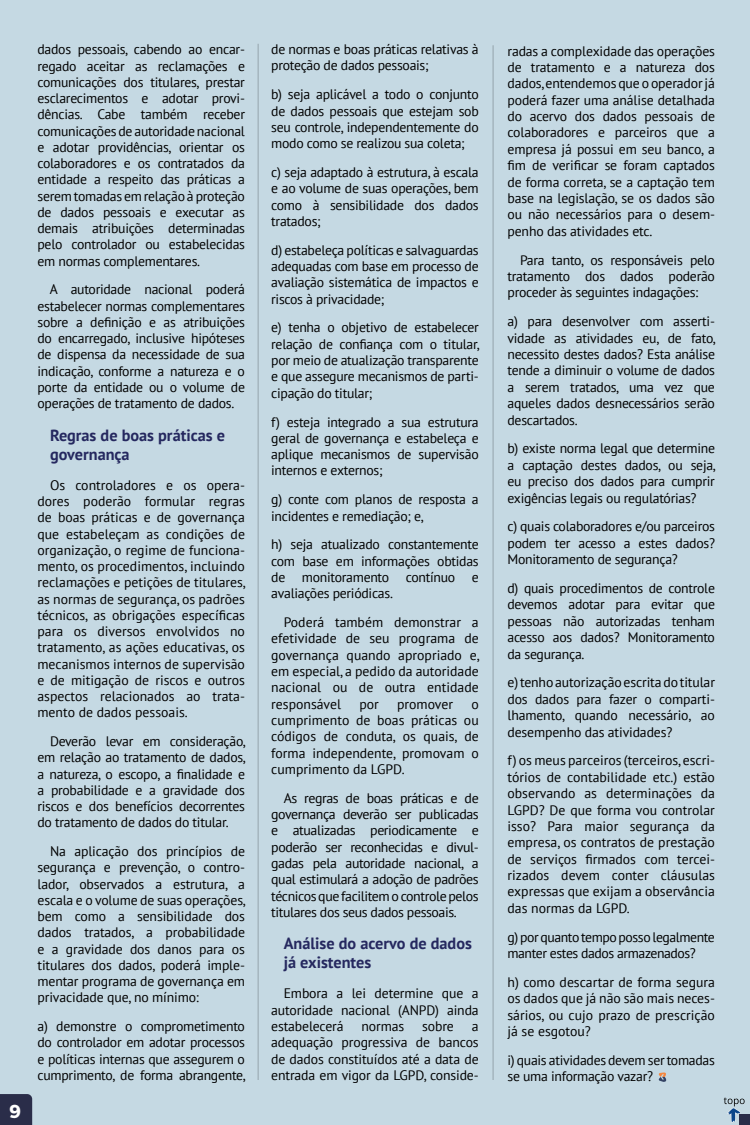
<style>
.page{position:relative;width:750px;height:1125px;background:#c5d9e3}
.page>*{position:absolute;margin:0;border:0;box-sizing:border-box;transform-origin:0 0}
.t1{font:700 18.75px "Montserrat";color:#fff}
.t2{font:700 16.25px/18.9px "PT Sans";color:#25285f}
.t3{font:13.75px/16.2px "PT Sans";letter-spacing:-.02em;color:#000;text-align:justify}
.t4{font:13.75px "PT Sans";color:#000}
</style>
<div class="page">
<hr style="left:258px;top:44px;width:1px;height:1036px;background:#000">
<hr style="left:493px;top:45px;width:1px;height:1035px;background:#000">
<svg style="left:658px;top:1072px;width:9px;height:10px"></svg>
<svg style="left:0;top:1094px;width:32px;height:31px"></svg>
<svg style="left:724px;top:1097px;width:26px;height:28px"></svg>
<div style="left:740px;top:1115px;width:10px;height:10px;background:#2a2d49"></div>
<h1 class="t1" style="left:10px;top:1096px;width:13px">9</h1>
<p class="t3" style="left:38px;top:41px;width:209px">dados pessoais, cabendo ao encar&shy;regado aceitar as reclamações e comunicações dos titulares, prestar esclarecimentos e adotar provi&shy;dências. Cabe também receber comunicações de autoridade nacional e adotar providências, orientar os colaboradores e os contratados da entidade a respeito das práticas a serem tomadas em relação à proteção de dados pessoais e executar as demais atribuições determinadas pelo controlador ou estabelecidas em normas complementares.</p>
<p class="t3" style="left:38px;top:281px;width:209px;text-indent:12px">A autoridade nacional poderá estabelecer normas complementares sobre a definição e as atribuições do encarregado, inclusive hipóteses de dispensa da necessidade de sua indicação, conforme a natureza e o porte da entidade ou o volume de operações de tratamento de dados.</p>
<p class="t2" style="left:50px;top:425px;width:177px">Regras de boas práticas e governança</p>
<p class="t3" style="left:38px;top:476px;width:210px;text-indent:12px">Os controladores e os opera&shy;dores poderão formular regras de boas práticas e de governança que estabeleçam as condições de organização, o regime de funciona&shy;mento, os procedimentos, incluindo reclamações e petições de titulares, as normas de segurança, os padrões técnicos, as obrigações específicas para os diversos envolvidos no tratamento, as ações educativas, os mecanismos internos de supervisão e de mitigação de riscos e outros aspectos relacionados ao trata&shy;mento de dados pessoais.</p>
<p class="t3" style="left:38px;top:733px;width:210px;text-indent:12px">Deverão levar em consideração, em relação ao tratamento de dados, a natureza, o escopo, a finalidade e a probabilidade e a gravidade dos riscos e dos benefícios decorrentes do tratamento de dados do titular.</p>
<p class="t3" style="left:38px;top:843px;width:210px;text-indent:12px">Na aplicação dos princípios de segurança e prevenção, o contro&shy;lador, observados a estrutura, a escala e o volume de suas operações, bem como a sensibilidade dos dados tratados, a probabilidade e a gravidade dos danos para os titulares dos dados, poderá imple&shy;mentar programa de governança em privacidade que, no mínimo:</p>
<p class="t3" style="left:38px;top:1018px;width:210px">a) demonstre o comprometimento do controlador em adotar processos e políticas internas que assegurem o cumprimento, de forma abrangente,</p>
<p class="t3" style="left:271px;top:41px;width:209px">de normas e boas práticas relativas à proteção de dados pessoais;</p>
<p class="t3" style="left:271px;top:86px;width:209px">b) seja aplicável a todo o conjunto de dados pessoais que estejam sob seu controle, independentemente do modo como se realizou sua coleta;</p>
<p class="t3" style="left:271px;top:164px;width:209px">c) seja adaptado à estrutura, à escala e ao volume de suas operações, bem como à sensibilidade dos dados tratados;</p>
<p class="t3" style="left:271px;top:241px;width:209px">d) estabeleça políticas e salvaguardas adequadas com base em processo de avaliação sistemática de impactos e riscos à privacidade;</p>
<p class="t3" style="left:271px;top:319px;width:210px">e) tenha o objetivo de estabelecer relação de confiança com o titular, por meio de atualização transparente e que assegure mecanismos de parti&shy;cipação do titular;</p>
<p class="t3" style="left:271px;top:413px;width:209px">f) esteja integrado a sua estrutura geral de governança e estabeleça e aplique mecanismos de supervisão internos e externos;</p>
<p class="t3" style="left:271px;top:491px;width:209px">g) conte com planos de resposta a incidentes e remediação; e,</p>
<p class="t3" style="left:271px;top:536px;width:209px">h) seja atualizado constantemente com base em informações obtidas de monitoramento contínuo e avaliações periódicas.</p>
<p class="t3" style="left:271px;top:614px;width:210px;text-indent:12px">Poderá também demonstrar a efetividade de seu programa de governança quando apropriado e, em especial, a pedido da autoridade nacional ou de outra entidade responsável</p>
<p class="t3" style="left:271px;top:695px;width:209px;text-indent:200px">o cumprimento de boas práticas ou códigos de conduta, os quais, de forma independente, promovam o cumprimento da LGPD.</p>
<p class="t3" style="left:271px;top:789px;width:209px;text-indent:12px">As regras de boas práticas e de governança deverão ser publicadas e atualizadas periodicamente e poderão ser reconhecidas e divul&shy;gadas pela autoridade nacional, a qual estimulará a adoção de padrões técnicos que facilitem o controle pelos titulares dos seus dados pessoais.</p>
<p class="t2" style="left:284px;top:934px;width:190px">Análise do acervo de dados já existentes</p>
<p class="t3" style="left:271px;top:985px;width:209px;text-indent:12px">Embora a lei determine que a autoridade nacional (ANPD) ainda estabelecerá</p>
<p class="t3" style="left:359px;top:695px;width:21px">por</p>
<p class="t4" style="left:397px;top:695px;width:57px">promover</p>
<p class="t3" style="left:362px;top:1018px;width:44px">normas</p>
<p class="t3" style="left:422px;top:1018px;width:33px">sobre</p>
<p class="t3" style="left:271px;top:1018px;width:209px;text-indent:201px">a adequação progressiva de bancos de dados constituídos até a data de entrada em vigor da LGPD, conside-</p>
<p class="t3" style="left:508px;top:42px;width:209px">radas a complexidade das operações de tratamento e a natureza dos dados,entendemos que o operador já poderá fazer uma análise detalhada do acervo dos dados pessoais de colaboradores e parceiros que a empresa já possui em seu banco, a fim de verificar se foram captados de forma correta, se a captação tem base na legislação, se os dados são ou não necessários para o desem&shy;penho das atividades etc.</p>
<p class="t3" style="left:508px;top:251px;width:209px;text-indent:12px">Para tanto, os responsáveis pelo tratamento dos dados poderão proceder às seguintes indagações:</p>
<p class="t3" style="left:508px;top:313px;width:210px">a) para desenvolver com asserti&shy;vidade as atividades eu, de fato, necessito destes dados? Esta análise tende a diminuir o volume de dados a serem tratados, uma vez que aqueles dados desnecessários serão descartados.</p>
<p class="t3" style="left:508px;top:440px;width:210px">b) existe norma legal que determine a captação destes dados, ou seja, eu preciso dos dados para cumprir exigências legais ou regulatórias?</p>
<p class="t3" style="left:508px;top:518px;width:209px">c) quais colaboradores e/ou parceiros podem ter acesso a estes dados?<br>Monitoramento de segurança?</p>
<p class="t3" style="left:508px;top:580px;width:209px">d) quais procedimentos de controle devemos adotar para evitar que pessoas não autorizadas tenham acesso aos dados? Monitoramento da segurança.</p>
<p class="t3" style="left:508px;top:674px;width:209px">e) tenho autorização escrita do titular dos dados para fazer o comparti&shy;lhamento, quando necessário, ao desempenho das atividades?</p>
<p class="t3" style="left:508px;top:752px;width:209px">f) os meus parceiros (terceiros, escri&shy;tórios de contabilidade etc.) estão observando as determinações da LGPD? De que forma vou controlar isso? Para maior segurança da empresa, os contratos de prestação de serviços firmados com tercei&shy;rizados devem conter cláusulas expressas que exijam a observância das normas da LGPD.</p>
<p class="t3" style="left:508px;top:928px;width:209px">g) por quanto tempo posso legalmente manter estes dados armazenados?</p>
<p class="t3" style="left:508px;top:974px;width:209px">h) como descartar de forma segura os dados que já não são mais neces&shy;sários, ou cujo prazo de prescrição já se esgotou?</p>
<p class="t3" style="left:508px;top:1052px;width:209px">i) quais atividades devem ser tomadas se uma informação vazar?</p>
</div>
